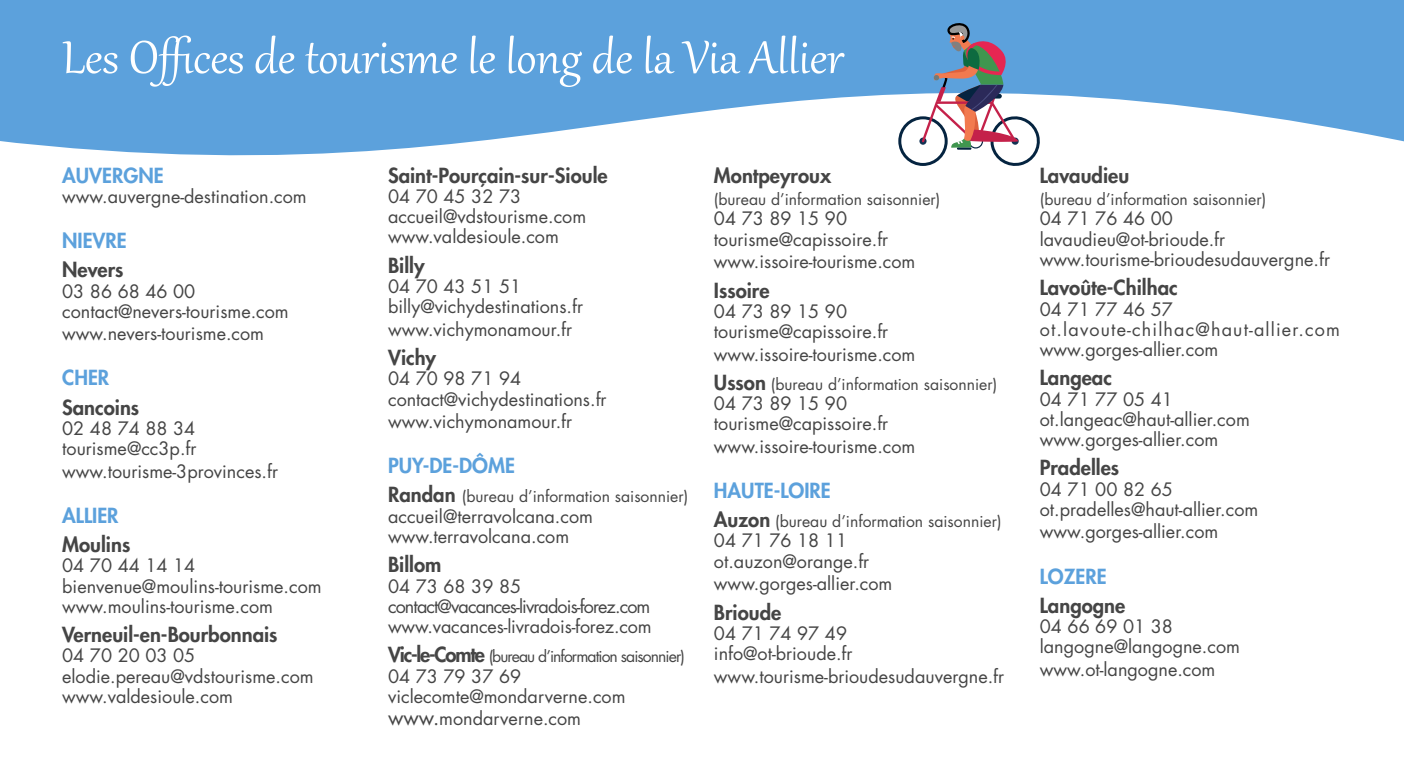
<style>
.page{position:relative;width:1404px;height:766px;background:#fff}
.page>*{position:absolute;margin:0;border:0;box-sizing:border-box;transform-origin:0 0}
.t1{font:56.25px "Gabriola";color:#fff}
.t2{font:800 20.25px "Futura Std";color:#454545}
.t3{font:800 20.25px "Futura Std";color:#5ca1dc}
.t4{font:18px/20.2px "Futura Std";color:#454545}
.t5{font:18px/20.2px "Futura Std";letter-spacing:.065em;color:#454545}
.t6{font:15.75px "Futura Std";color:#454545}
.t7{font:15.75px "Futura Std";letter-spacing:-.06em;color:#454545}
.s1{font-weight:800;font-size:20.25px}
.s2{font-size:20.25px}
</style>
<div class="page">
<svg style="left:0;top:0;width:1403px;height:156px;fill:#5ca1dc"></svg>
<svg style="left:898px;top:20px;width:144px;height:146px"></svg>
<h1 class="t1" style="left:62px;top:20px;width:782px">Les Offices de tourisme le long de la Via Allier</h1>
<p class="t3" style="left:62px;top:162px;width:103px">AUVERGNE</p>
<p class="t4" style="left:62px;top:186px;width:246px">www.auvergne-destination.com</p>
<p class="t3" style="left:62px;top:227px;width:66px">NIEVRE</p>
<p class="t2" style="left:62px;top:257px;width:63px">Nevers</p>
<p class="t4" style="left:62px;top:281px;width:228px">03 86 68 46 00 contact@nevers-tourisme.com</p>
<p class="t4" style="left:62px;top:323px;width:203px">www.nevers-tourisme.com</p>
<p class="t3" style="left:62px;top:365px;width:49px">CHER</p>
<p class="t2" style="left:62px;top:394px;width:79px">Sancoins</p>
<p class="t4" style="left:62px;top:418px;width:136px">02 48 74 88 34 tourisme@cc3p.fr</p>
<p class="t4" style="left:62px;top:461px;width:217px">www.tourisme-3provinces.fr</p>
<p class="t3" style="left:62px;top:502px;width:58px">ALLIER</p>
<p class="t2" style="left:62px;top:531px;width:70px">Moulins</p>
<p class="t4" style="left:62px;top:555px;width:261px">04 70 44 14 14 bienvenue@moulins-tourisme.com www.moulins-tourisme.com</p>
<p class="t2" style="left:62px;top:621px;width:217px">Verneuil-en-Bourbonnais</p>
<p class="t4" style="left:62px;top:645px;width:253px">04 70 20 03 05 elodie.pereau@vdstourisme.com www.valdesioule.com</p>
<p class="t2" style="left:388px;top:162px;width:221px">Saint-Pourçain-sur-Sioule</p>
<p class="t4" style="left:388px;top:186px;width:199px">04 70 45 32 73 accueil@vdstourisme.com www.valdesioule.com</p>
<p class="t2" style="left:388px;top:252px;width:38px">Billy</p>
<p class="t4" style="left:388px;top:276px;width:196px">04 70 43 51 51 billy@vichydestinations.fr</p>
<p class="t4" style="left:388px;top:319px;width:186px">www.vichymonamour.fr</p>
<p class="t2" style="left:388px;top:344px;width:50px">Vichy</p>
<p class="t4" style="left:388px;top:368px;width:220px">04 70 98 71 94 contact@vichydestinations.fr</p>
<p class="t4" style="left:388px;top:411px;width:186px">www.vichymonamour.fr</p>
<p class="t3" style="left:388px;top:452px;width:128px">PUY-DE-DÔME</p>
<p class="t6" style="left:388px;top:486px;width:301px"><span class="s1">Randan</span> (bureau d’information saisonnier)</p>
<p class="t4" style="left:388px;top:506px;width:206px">accueil@terravolcana.com www.terravolcana.com</p>
<p class="t2" style="left:388px;top:551px;width:55px">Billom</p>
<p class="t4" style="left:388px;top:575px;width:265px">04 73 68 39 85 contact@vacances-livradois-forez.com www.vacances-livradois-forez.com</p>
<p class="t7" style="left:388px;top:646px;width:298px"><span class="s1">Vic-le-Comte</span> (bureau d’information saisonnier)</p>
<p class="t4" style="left:388px;top:665px;width:239px">04 73 79 37 69 viclecomte@mondarverne.com</p>
<p class="t4" style="left:388px;top:708px;width:194px"><span class="s2">www.</span>mondarverne.com</p>
<p class="t2" style="left:714px;top:162px;width:119px">Montpeyroux</p>
<p class="t6" style="left:714px;top:189px;width:228px">(bureau d’information saisonnier)</p>
<p class="t4" style="left:714px;top:209px;width:176px">04 73 89 15 90 tourisme@capissoire.fr</p>
<p class="t4" style="left:714px;top:251px;width:203px">www.issoire-tourisme.com</p>
<p class="t2" style="left:714px;top:277px;width:57px">Issoire</p>
<p class="t4" style="left:714px;top:301px;width:176px">04 73 89 15 90 tourisme@capissoire.fr</p>
<p class="t4" style="left:714px;top:344px;width:203px">www.issoire-tourisme.com</p>
<p class="t6" style="left:714px;top:374px;width:285px"><span class="s1">Usson</span> (bureau d’information saisonnier)</p>
<p class="t4" style="left:714px;top:393px;width:176px">04 73 89 15 90 tourisme@capissoire.fr</p>
<p class="t4" style="left:714px;top:436px;width:203px">www.issoire-tourisme.com</p>
<p class="t3" style="left:714px;top:477px;width:118px">HAUTE-LOIRE</p>
<p class="t6" style="left:714px;top:511px;width:289px"><span class="s1">Auzon</span> (bureau d’information saisonnier)</p>
<p class="t4" style="left:714px;top:530px;width:157px">04 71 76 18 11 ot.auzon@orange.fr</p>
<p class="t4" style="left:714px;top:573px;width:180px">www.gorges-allier.com</p>
<p class="t2" style="left:714px;top:599px;width:69px">Brioude</p>
<p class="t4" style="left:714px;top:623px;width:140px">04 71 74 97 49 info@ot-brioude.fr</p>
<p class="t4" style="left:714px;top:665px;width:292px">www.tourisme-brioudesudauvergne.fr</p>
<p class="t2" style="left:1039px;top:162px;width:91px">Lavaudieu</p>
<p class="t6" style="left:1039px;top:189px;width:228px">(bureau d’information saisonnier)</p>
<p class="t4" style="left:1039px;top:209px;width:292px">04 71 76 46 00 lavaudieu@ot-brioude.fr www.tourisme-brioudesudauvergne.fr</p>
<p class="t2" style="left:1039px;top:275px;width:139px">Lavoûte-Chilhac</p>
<p class="t5" style="left:1039px;top:299px;width:302px">04 71 77 46 57 ot.lavoute-chilhac@haut-allier.com www.gorges-allier.com</p>
<p class="t2" style="left:1039px;top:365px;width:74px">Langeac</p>
<p class="t4" style="left:1039px;top:389px;width:211px">04 71 77 05 41 ot.langeac@haut-allier.com www.gorges-allier.com</p>
<p class="t2" style="left:1039px;top:455px;width:81px">Pradelles</p>
<p class="t4" style="left:1039px;top:479px;width:220px">04 71 00 82 65 ot.pradelles@haut-allier.com</p>
<p class="t4" style="left:1039px;top:521px;width:180px">www.gorges-allier.com</p>
<p class="t3" style="left:1039px;top:563px;width:68px">LOZERE</p>
<p class="t2" style="left:1039px;top:592px;width:87px">Langogne</p>
<p class="t4" style="left:1039px;top:616px;width:202px">04 66 69 01 38 langogne@langogne.com</p>
<p class="t4" style="left:1039px;top:659px;width:177px">www.ot-langogne.com</p>
</div>
